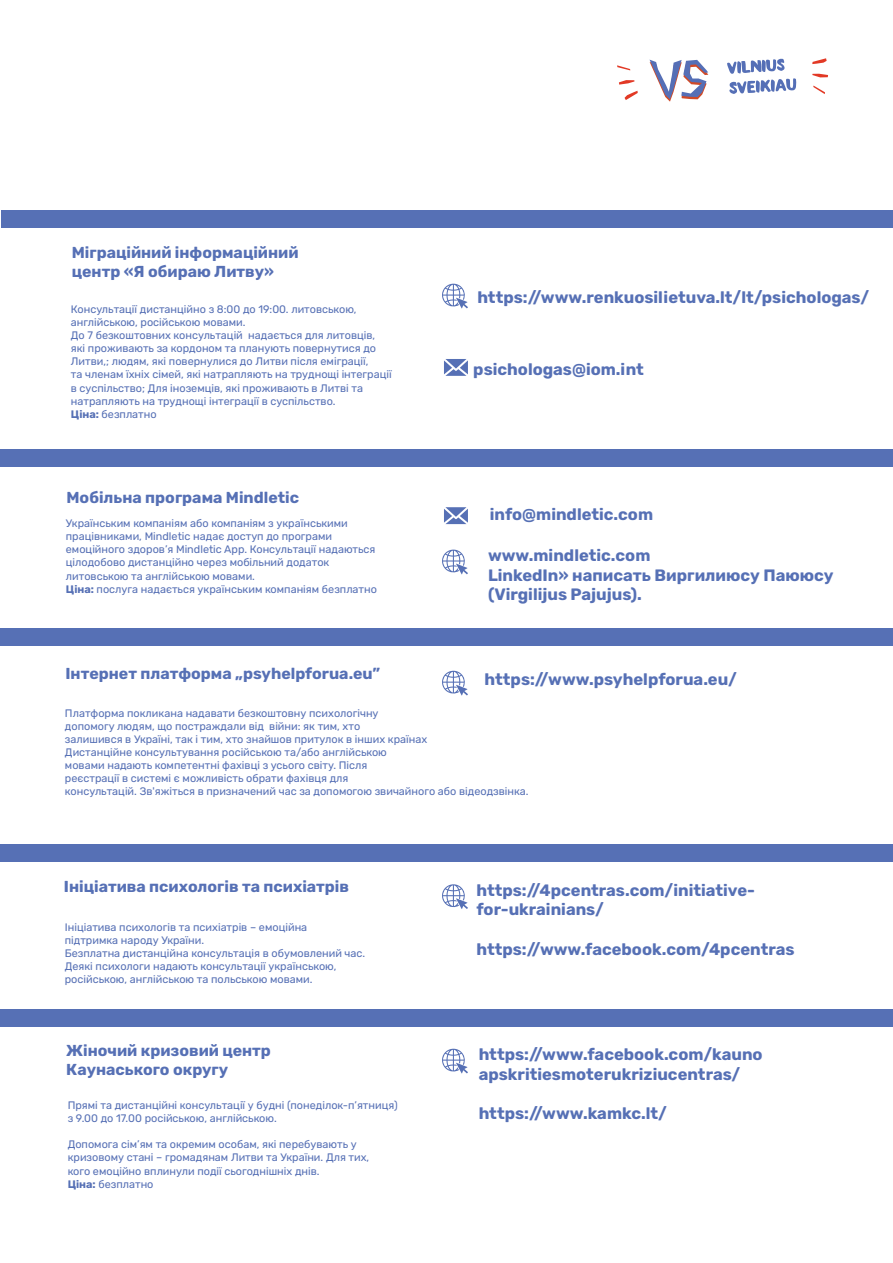
<style>
.page{position:relative;width:893px;height:1263px;background:#fff}
.page>*{position:absolute;margin:0;border:0;box-sizing:border-box;transform-origin:0 0}
.t1{font:700 16.5px/19.8px "Rubik";color:#5670b5}
.t2{font:300 16.5px "Rubik";color:#5670b5}
.t3{font:700 15.9px/19px "Rubik";color:#5670b5}
.t4{font:10.8px/13px "Rubik";color:#5670b5}
.s1{font-weight:300}
</style>
<div class="page">
<div style="left:2px;top:210px;width:891px;height:17px;background:#5670b5"></div>
<div style="left:0;top:449px;width:892px;height:18px;background:#5670b5"></div>
<div style="left:0;top:628px;width:893px;height:17px;background:#5670b5"></div>
<svg style="left:727px;top:59px;width:69px;height:35px"></svg>
<svg style="left:617px;top:65px;width:13px;height:5px"></svg>
<svg style="left:619px;top:80px;width:15px;height:5px"></svg>
<svg style="left:624px;top:91px;width:14px;height:9px"></svg>
<svg style="left:813px;top:86px;width:12px;height:8px"></svg>
<svg style="left:812px;top:74px;width:16px;height:3px"></svg>
<svg style="left:812px;top:58px;width:15px;height:6px"></svg>
<svg style="left:649px;top:60px;width:59px;height:42px"></svg>
<svg style="left:442px;top:283px;width:26px;height:25px"></svg>
<svg style="left:442px;top:549px;width:26px;height:25px"></svg>
<svg style="left:442px;top:670px;width:26px;height:25px"></svg>
<svg style="left:444px;top:359px;width:24px;height:17px"></svg>
<svg style="left:444px;top:507px;width:24px;height:17px"></svg>
<div style="left:0;top:844px;width:893px;height:17px;background:#5670b5"></div>
<svg style="left:442px;top:884px;width:26px;height:25px"></svg>
<div style="left:0;top:1010px;width:893px;height:17px;background:#5670b5"></div>
<svg style="left:442px;top:1048px;width:26px;height:25px"></svg>
<h2 class="t3" style="left:72px;top:243px;width:228px">Міграційний інформаційний центр «Я обираю Литву»</h2>
<p class="t4" style="left:71px;top:303px;width:322px">Консультації дистанційно з 8:00 до 19:00. литовською, англійською, російською мовами.<br>До 7 безкоштовних консультацій надається для литовців, які проживають за кордоном та планують повернутися до Литви,; людям, які повернулися до Литви після еміграції,<br>та членам їхніх сімей, які натрапляють на труднощі інтеграції в суспільство; Для іноземців, які проживають в Литві та натрапляють на труднощі інтеграції в суспільство.<br><span class="s1">Ціна:</span> безплатно</p>
<h2 class="t3" style="left:66px;top:488px;width:234px">Мобільна програма Mindletic</h2>
<p class="t4" style="left:66px;top:517px;width:313px">Українським компаніям або компаніям з українськими працівниками, Mindletic надає доступ до програми емоційного здоров’я Mindletic App. Консультації надаються цілодобово дистанційно через мобільний додаток литовською та англійською мовами.<br><span class="s1">Ціна:</span> послуга надається українським компаніям безплатно</p>
<h2 class="t3" style="left:65px;top:664px;width:316px">Інтернет платформа „psyhelpforua.eu”</h2>
<h1 class="t2" style="left:477px;top:288px;width:393px">https://www.renkuosilietuva.lt/lt/psichologas/</h1>
<h1 class="t2" style="left:473px;top:360px;width:172px">psichologas@iom.int</h1>
<h1 class="t1" style="left:490px;top:505px;width:165px">info@mindletic.com</h1>
<h1 class="t1" style="left:488px;top:546px;width:347px">www.mindletic.com<br>LinkedIn» написать Виргилиюсу Паююсу (Virgilijus Pajujus).</h1>
<h1 class="t2" style="left:485px;top:670px;width:254px">https://www.psyhelpforua.eu/</h1>
<p class="t4" style="left:65px;top:707px;width:465px">Платформа покликана надавати безкоштовну психологічну<br>допомогу людям, що постраждали від війни: як тим, хто<br>залишився в Україні, так і тим, хто знайшов притулок в інших країнах<br>Дистанційне консультування російською та/або англійською<br>мовами надають компетентні фахівці з усього світу. Після<br>реєстрації в системі є можливість обрати фахівця для<br>консультацій. Зв'яжіться в призначений час за допомогою звичайного або відеодзвінка.</p>
<h2 class="t3" style="left:64px;top:877px;width:287px">Ініціатива психологів та психіатрів</h2>
<p class="t4" style="left:65px;top:921px;width:302px">Ініціатива психологів та психіатрів – емоційна<br>підтримка народу України.<br>Безплатна дистанційна консультація в обумовлений час.<br>Деякі психологи надають консультації українською, російською, англійською та польською мовами.</p>
<h2 class="t3" style="left:66px;top:1042px;width:206px">Жіночий кризовий центр<br>Каунаського округу</h2>
<p class="t4" style="left:68px;top:1099px;width:331px">Прямі та дистанційні консультації у будні (понеділок-п’ятниця) з 9.00 до 17.00 російською, англійською.</p>
<p class="t4" style="left:68px;top:1138px;width:303px">Допомога сім’ям та окремим особам, які перебувають у кризовому стані – громадянам Литви та України. Для тих, кого емоційно вплинули події сьогоднішніх днів.<br><span class="s1">Ціна:</span> безплатно</p>
<h1 class="t1" style="left:476px;top:880px;width:280px">https://4pcentras.com/initiative&shy;for-ukrainians/</h1>
<h1 class="t1" style="left:476px;top:940px;width:320px">https://www.facebook.com/4pcentras</h1>
<h1 class="t1" style="left:479px;top:1045px;width:286px">https://www.facebook.com/kauno apskritiesmoterukriziucentras/</h1>
<h1 class="t1" style="left:479px;top:1104px;width:190px">https://www.kamkc.lt/</h1>
</div>
